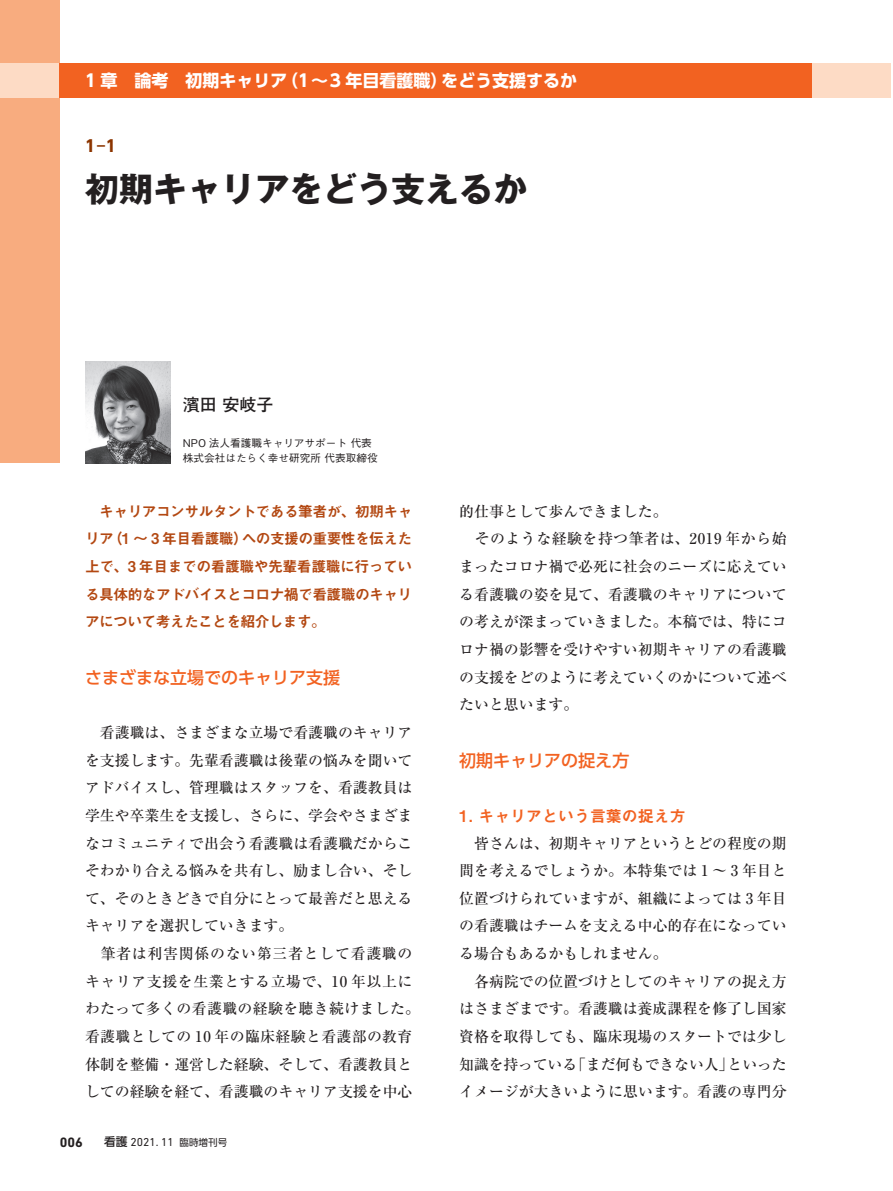
<style>
.page{position:relative;width:893px;height:1191px;background:#fff}
.page>*{position:absolute;margin:0;border:0;box-sizing:border-box;transform-origin:0 0}
.t1{font:700 34.05px "Gothic MB101 Pro";color:#231f20}
.t2{font:700 16.95px "UD Shin Go Pro";color:#fff}
.t3{font:500 16.95px "UD Shin Go Pro";color:#f26221}
.t4{font:700 16.95px "Futo Go B101 Pro";color:#231f20}
.t5{font:15.9px "Midashi Go Pro MB31";color:#f26221}
.t6{font:700 15.9px "UD Shin Go Pro";color:#8c3500}
.t7{font:500 14.85px/27.6px "Ryumin Pro";color:#231f20}
.t8{font:14.85px/27.6px "Midashi Go Pro MB31";letter-spacing:-.045em;color:#b34812;text-align:justify}
.t9{font:700 13.8px "DIN Next LT Pro";color:#231f20}
.t10{font:11.7px "DIN Next LT Pro";color:#231f20}
.t11{font:500 10.65px/14.9px "Gothic BBB Pro";color:#231f20}
.s1{font-family:"UD Shin Go Pro";font-weight:500}
.s2{font-family:"UD Shin Go Pro";font-size:9.6px}
</style>
<div class="page">
<div style="left:0;top:0;width:60px;height:463px;background:#f8ac7f"></div>
<div style="left:0;top:64px;width:891px;height:34px;background:#fddbc5"></div>
<div style="left:60px;top:64px;width:752px;height:34px;background:#f26221"></div>
<img style="left:85px;top:361px;width:85px;height:102px">
<p class="t2" style="left:85px;top:67px;width:494px">1 章　論考　初期キャリア（1〜3 年目看護職）をどう支援するか</p>
<p class="t6" style="left:85px;top:133px;width:33px">1―1</p>
<h1 class="t1" style="left:85px;top:160px;width:444px">初期キャリアをどう支えるか</h1>
<p class="t4" style="left:183px;top:391px;width:92px">濱田 安岐子</p>
<p class="t11" style="left:183px;top:434px;width:196px">NPO 法人看護職キャリアサポート 代表株式会社はたらく幸せ研究所 代表取締役</p>
<p class="t8" style="left:85px;top:495px;width:329px">　キャリアコンサルタントである筆者が、初期キャリア（1 〜 3 年目看護職）への支援の重要性を伝えた上で、3 年目までの看護職や先輩看護職に行っている具体的なアドバイスとコロナ禍で看護職のキャリアについて考えたことを紹介します。</p>
<p class="t3" style="left:85px;top:664px;width:257px">さまざまな立場でのキャリア支援</p>
<p class="t7" style="left:85px;top:717px;width:336px">　看護職は、さまざまな立場で看護職のキャリアを支援します。先輩看護職は後輩の悩みを聞いてアドバイスし、管理職はスタッフを、看護教員は学生や卒業生を支援し、さらに、学会やさまざまなコミュニティで出会う看護職は看護職だからこそわかり合える悩みを共有し、励まし合い、そして、そのときどきで自分にとって最善だと思えるキャリアを選択していきます。<br>　筆者は利害関係のない第三者として看護職のキャリア支援を生業とする立場で、10 年以上にわたって多くの看護職の経験を聴き続けました。看護職としての 10 年の臨床経験と看護部の教育体制を整備・運営した経験、そして、看護教員としての経験を経て、看護職のキャリア支援を中心</p>
<p class="t9" style="left:60px;top:1134px;width:25px">006</p>
<p class="t10" style="left:104px;top:1135px;width:125px"><span class="s1">看護</span> 2021. 11 <span class="s2">臨時増刊号</span></p>
<p class="t7" style="left:459px;top:496px;width:329px">的仕事として歩んできました。<br>　そのような経験を持つ筆者は、2019 年から始まったコロナ禍で必死に社会のニーズに応えている看護職の姿を見て、看護職のキャリアについての考えが深まっていきました。本稿では、特にコロナ禍の影響を受けやすい初期キャリアの看護職の支援をどのように考えていくのかについて述べたいと思います。</p>
<p class="t3" style="left:459px;top:747px;width:172px">初期キャリアの捉え方</p>
<p class="t5" style="left:459px;top:803px;width:228px">1. キャリアという言葉の捉え方</p>
<p class="t7" style="left:459px;top:828px;width:329px">　皆さんは、初期キャリアというとどの程度の期間を考えるでしょうか。本特集では 1 ～ 3 年目と位置づけられていますが、組織によっては 3 年目の看護職はチームを支える中心的存在になっている場合もあるかもしれません。<br>　各病院での位置づけとしてのキャリアの捉え方はさまざまです。看護職は養成課程を修了し国家資格を取得しても、臨床現場のスタートでは少し知識を持っている「まだ何もできない人」といったイメージが大きいように思います。看護の専門分</p>
</div>
